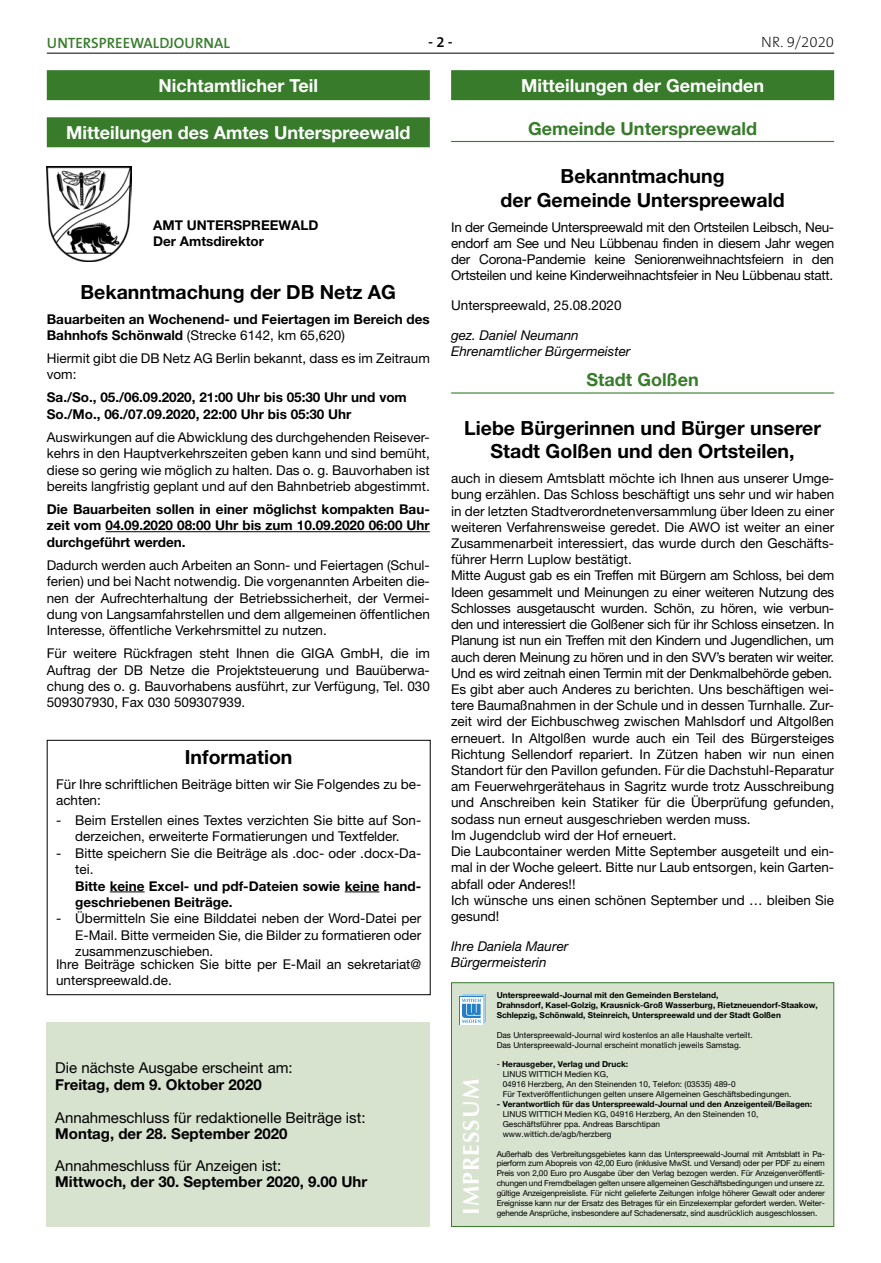
<style>
.page{position:relative;width:881px;height:1263px;background:#fff}
.page>*{position:absolute;margin:0;border:0;box-sizing:border-box;transform-origin:0 0}
.t1{font:700 22.8px "Optima LT";letter-spacing:.05em;color:#fff}
.t2{font:700 19.5px/23.4px "Helvetica Neue LT";color:#000;text-align:center}
.t3{font:700 18px "Helvetica Neue LT";color:#fff}
.t4{font:700 18px "Helvetica Neue LT";color:#387c2b}
.t5{font:15px "Helvetica Neue LT";color:#000}
.t6{font:700 15px "Helvetica Neue LT";color:#000}
.t7{font:600 15px "The Sans B6";color:#387c2b}
.t8{font:200 15px "The Sans B2";color:#000}
.t9{font:600 15px "The Sans B6";color:#000}
.t10{font:13.5px/16.2px "Helvetica Neue LT";color:#000;text-align:justify}
.t11{font:700 13.5px/16.4px "Helvetica Neue LT";color:#000}
.t12{font:italic 13.5px/16.2px "Helvetica Neue LT";color:#000}
.t13{font:8.25px/9.9px "Helvetica Neue LT";color:#000}
.t14{font:700 8.25px/9.9px "Helvetica Neue LT";color:#000}
.t15{font:8.25px "Helvetica Neue LT";letter-spacing:-.02em;color:#000}
.s1{font-weight:400}
.s2{font-weight:700}
</style>
<div class="page">
<hr style="left:47px;top:53px;width:786px;height:1px;background:#000">
<div style="left:451px;top:70px;width:382px;height:30px;background:#387c2b"></div>
<hr style="left:451px;top:141px;width:382px;height:1px;background:#387c2b">
<hr style="left:451px;top:392px;width:382px;height:2px;background:#387c2b">
<div style="left:47px;top:70px;width:382px;height:30px;background:#387c2b"></div>
<div style="left:47px;top:117px;width:382px;height:30px;background:#387c2b"></div>
<hr style="left:105px;top:531px;width:324px;height:1px;background:#000">
<img style="left:47px;top:167px;width:85px;height:94px">
<div style="left:47px;top:1022px;width:382px;height:205px;background:#d7e2cf"></div>
<hr style="left:110px;top:891px;width:34px;height:1px;background:#000">
<hr style="left:344px;top:891px;width:35px;height:1px;background:#000">
<div style="left:47px;top:740px;width:383px;height:255px;border:1px solid #000"></div>
<div style="left:451px;top:982px;width:382px;height:245px;background:#d7e2cf;border:1px solid #387c2b"></div>
<svg style="left:459px;top:997px;width:24px;height:28px"></svg>
<svg style="left:460px;top:994px;width:25px;height:30px"></svg>
<p class="t7" style="left:47px;top:35px;width:184px">UNTERSPREEWALDJOURNAL</p>
<p class="t9" style="left:428px;top:34px;width:26px">- 2 -</p>
<p class="t8" style="left:761px;top:34px;width:74px">NR. 9/2020</p>
<h3 class="t3" style="left:521px;top:74px;width:244px">Mitteilungen der Gemeinden</h3>
<h3 class="t4" style="left:528px;top:117px;width:230px">Gemeinde Unterspreewald</h3>
<h2 class="t2" style="left:500px;top:164px;width:285px">Bekanntmachung<br>der Gemeinde Unterspreewald</h2>
<p class="t10" style="left:451px;top:219px;width:384px">In der Gemeinde Unterspreewald mit den Ortsteilen Leibsch, Neu&shy;endorf am See und Neu Lübbenau finden in diesem Jahr wegen der Corona-Pandemie keine Seniorenweihnachtsfeiern in den Ortsteilen und keine Kinderweihnachtsfeier in Neu Lübbenau statt.</p>
<p class="t10" style="left:451px;top:297px;width:172px">Unterspreewald, 25.08.2020</p>
<p class="t12" style="left:451px;top:327px;width:181px">gez. Daniel Neumann<br>Ehrenamtlicher Bürgermeister</p>
<h3 class="t4" style="left:586px;top:368px;width:113px">Stadt Golßen</h3>
<h2 class="t2" style="left:464px;top:416px;width:358px">Liebe Bürgerinnen und Bürger unserer<br>Stadt Golßen und den Ortsteilen,</h2>
<p class="t10" style="left:451px;top:470px;width:384px;text-align:left">auch in diesem Amtsblatt möchte ich Ihnen aus unserer Umge&shy;bung erzählen. Das Schloss beschäftigt uns sehr und wir haben in der letzten Stadtverordnetenversammlung über Ideen zu einer weiteren Verfahrensweise geredet. Die AWO ist weiter an einer Zusammenarbeit interessiert, das wurde durch den Geschäfts&shy;führer Herrn Luplow bestätigt.<br>Mitte August gab es ein Treffen mit Bürgern am Schloss, bei dem Ideen gesammelt und Meinungen zu einer weiteren Nutzung des Schlosses ausgetauscht wurden. Schön, zu hören, wie verbun&shy;den und interessiert die Golßener sich für ihr Schloss einsetzen. In Planung ist nun ein Treffen mit den Kindern und Jugendlichen, um auch deren Meinung zu hören und in den SVV’s beraten wir weiter.<br>Und es wird zeitnah einen Termin mit der Denkmalbehörde geben.<br>Es gibt aber auch Anderes zu berichten. Uns beschäftigen wei&shy;tere Baumaßnahmen in der Schule und in dessen Turnhalle. Zur&shy;zeit wird der Eichbuschweg zwischen Mahlsdorf und Altgolßen erneuert. In Altgolßen wurde auch ein Teil des Bürgersteiges Richtung Sellendorf repariert. In Zützen haben wir nun einen Standort für den Pavillon gefunden. Für die Dachstuhl-Reparatur am Feuerwehrgerätehaus in Sagritz wurde trotz Ausschreibung und Anschreiben kein Statiker für die Überprüfung gefunden, sodass nun erneut ausgeschrieben werden muss.<br>Im Jugendclub wird der Hof erneuert.<br>Die Laubcontainer werden Mitte September ausgeteilt und ein&shy;mal in der Woche geleert. Bitte nur Laub entsorgen, kein Garten&shy;abfall oder Anderes!!<br>Ich wünsche uns einen schönen September und … bleiben Sie gesund!</p>
<p class="t12" style="left:451px;top:937px;width:119px">Ihre Daniela Maurer<br>Bürgermeisterin</p>
<h3 class="t3" style="left:158px;top:74px;width:161px">Nichtamtlicher Teil</h3>
<h3 class="t3" style="left:66px;top:121px;width:345px">Mitteilungen des Amtes Unterspreewald</h3>
<p class="t11" style="left:153px;top:216px;width:167px">AMT UNTERSPREEWALD<br>Der Amtsdirektor</p>
<h2 class="t2" style="left:80px;top:280px;width:317px">Bekanntmachung der DB Netz AG</h2>
<p class="t11" style="left:47px;top:310px;width:384px">Bauarbeiten an Wochenend- und Feiertagen im Bereich des<br>Bahnhofs Schönwald <span class="s1">(Strecke 6142, km 65,620)</span></p>
<p class="t10" style="left:47px;top:350px;width:384px">Hiermit gibt die DB Netz AG Berlin bekannt, dass es im Zeitraum vom:</p>
<p class="t11" style="left:47px;top:389px;width:361px">Sa./So., 05./06.09.2020, 21:00 Uhr bis 05:30 Uhr und vom<br>So./Mo., 06./07.09.2020, 22:00 Uhr bis 05:30 Uhr</p>
<p class="t10" style="left:47px;top:429px;width:384px">Auswirkungen auf die Abwicklung des durchgehenden Reisever&shy;kehrs in den Hauptverkehrszeiten geben kann und sind bemüht, diese so gering wie möglich zu halten. Das o. g. Bauvorhaben ist bereits langfristig geplant und auf den Bahnbetrieb abgestimmt.</p>
<p class="t11" style="left:47px;top:501px;width:384px;text-align:justify">Die Bauarbeiten sollen in einer möglichst kompakten Bau&shy;zeit vom 04.09.2020 08:00 Uhr bis zum 10.09.2020 06:00 Uhr durchgeführt werden.</p>
<p class="t10" style="left:47px;top:557px;width:384px">Dadurch werden auch Arbeiten an Sonn- und Feiertagen (Schul&shy;ferien) und bei Nacht notwendig. Die vorgenannten Arbeiten die&shy;nen der Aufrechterhaltung der Betriebssicherheit, der Vermei&shy;dung von Langsamfahrstellen und dem allgemeinen öffentlichen Interesse, öffentliche Verkehrsmittel zu nutzen.</p>
<p class="t10" style="left:47px;top:645px;width:384px">Für weitere Rückfragen steht Ihnen die GIGA GmbH, die im Auftrag der DB Netze die Projektsteuerung und Bauüberwa&shy;chung des o. g. Bauvorhabens ausführt, zur Verfügung, Tel. 030<br>509307930, Fax 030 509307939.</p>
<h2 class="t2" style="left:185px;top:745px;width:109px">Information</h2>
<p class="t10" style="left:56px;top:776px;width:366px">Für Ihre schriftlichen Beiträge bitten wir Sie Folgendes zu be&shy;achten:</p>
<p class="t10" style="left:56px;top:812px;width:366px;text-align:center">- Beim Erstellen eines Textes verzichten Sie bitte auf Son&shy;derzeichen, erweiterte Formatierungen und Textfelder.</p>
<p class="t10" style="left:75px;top:845px;width:347px;text-indent:-19px">- Bitte speichern Sie die Beiträge als .doc- oder .docx-Da&shy;tei.</p>
<p class="t11" style="left:75px;top:877px;width:347px">Bitte keine Excel- und pdf-Dateien sowie keine hand&shy;geschriebenen Beiträge.</p>
<p class="t10" style="left:75px;top:910px;width:347px;text-indent:-19px">- Übermitteln Sie eine Bilddatei neben der Word-Datei per E-Mail. Bitte vermeiden Sie, die Bilder zu formatieren oder zusammenzuschieben.</p>
<p class="t10" style="left:56px;top:956px;width:366px">Ihre Beiträge schicken Sie bitte per E-Mail an sekretariat@ unterspreewald.de.</p>
<p class="t5" style="left:55px;top:1059px;width:239px">Die nächste Ausgabe erscheint am:</p>
<p class="t6" style="left:55px;top:1075px;width:208px">Freitag, dem 9. Oktober 2020</p>
<p class="t5" style="left:55px;top:1108px;width:312px">Annahmeschluss für redaktionelle Beiträge ist:</p>
<p class="t6" style="left:55px;top:1125px;width:233px">Montag, der 28. September 2020</p>
<p class="t5" style="left:55px;top:1156px;width:227px">Annahmeschluss für Anzeigen ist:</p>
<p class="t6" style="left:55px;top:1173px;width:313px">Mittwoch, der 30. September 2020, 9.00 Uhr</p>
<h1 class="t1" style="left:457px;top:1215px;width:137px;rotate:-90deg">IMPRESSUM</h1>
<p class="t14" style="left:496px;top:990px;width:322px">Unterspreewald-Journal mit den Gemeinden Bersteland,<br>Drahnsdorf, Kasel-Golzig, Krausnick-Groß Wasserburg, Rietzneuendorf-Staakow,<br>Schlepzig, Schönwald, Steinreich, Unterspreewald und der Stadt Golßen</p>
<p class="t13" style="left:496px;top:1030px;width:257px">Das Unterspreewald-Journal wird kostenlos an alle Haushalte verteilt.<br>Das Unterspreewald-Journal erscheint monatlich jeweils Samstag.</p>
<p class="t13" style="left:502px;top:1059px;width:290px;text-indent:-6px">- <span class="s2">Herausgeber, Verlag und Druck:<br></span>LINUS WITTICH Medien KG,<br>04916 Herzberg, An den Steinenden 10, Telefon: (03535) 489-0<br>Für Textveröffentlichungen gelten unsere Allgemeinen Geschäftsbedingungen.</p>
<p class="t14" style="left:496px;top:1099px;width:317px">- Verantwortlich für das Unterspreewald-Journal und den Anzeigenteil/Beilagen:</p>
<p class="t13" style="left:502px;top:1109px;width:257px">LINUS WITTICH Medien KG, 04916 Herzberg, An den Steinenden 10,<br>Geschäftsführer ppa. Andreas Barschtipan www.wittich.de/agb/herzberg</p>
<p class="t13" style="left:496px;top:1148px;width:329px;text-align:justify">Außerhalb des Verbreitungsgebietes kann das Unterspreewald-Journal mit Amtsblatt in Pa&shy;pierform zum Abopreis von 42,00 Euro (inklusive MwSt. und Versand) oder per PDF zu einem Preis von 2,00 Euro pro Ausgabe über den Verlag bezogen werden. Für Anzeigenveröffentli&shy;chungen und Fremdbeilagen gelten unsere allgemeinen Geschäftsbedingungen und unsere zz. gültige Anzeigenpreisliste. Für nicht gelieferte Zeitungen infolge höherer Gewalt oder anderer Ereignisse kann nur der Ersatz des Betrages für ein Einzelexemplar gefordert werden. Weiter-</p>
<p class="t15" style="left:496px;top:1208px;width:322px">gehende Ansprüche, insbesondere auf Schadenersatz, sind ausdrücklich ausgeschlossen.</p>
</div>
